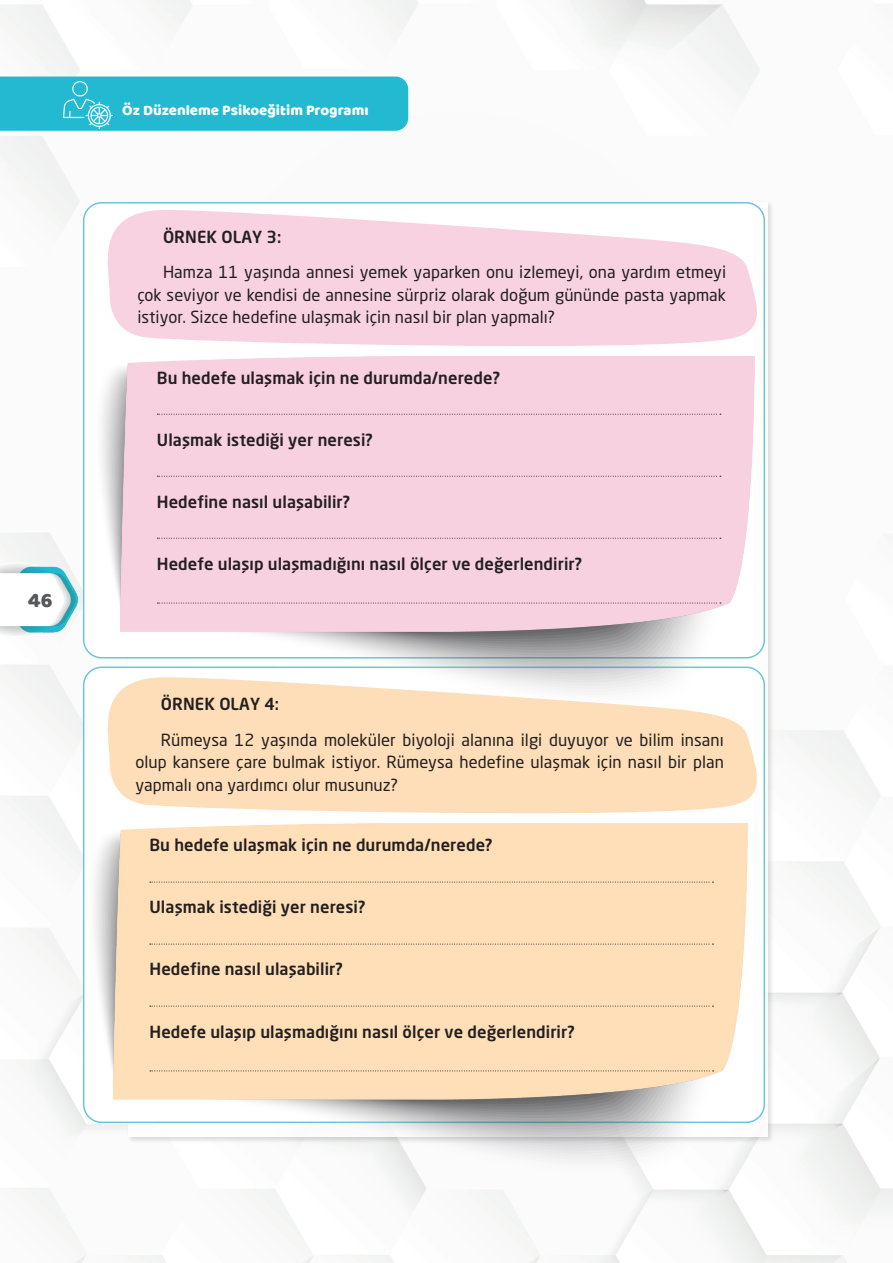
<style>
.page{position:relative;width:893px;height:1263px;background:#fff}
.page>*{position:absolute;margin:0;border:0;box-sizing:border-box;transform-origin:0 0}
.t1{font:21px "Baloo Paaji";color:#57585a}
.t2{font:16.5px/22.5px "Neo Sans Std TR";letter-spacing:.005em;color:#231f20;text-align:justify}
.t3{font:16.5px "Neo Sans Medium TR";letter-spacing:.005em;color:#231f20}
.t4{font:15px "Baloo Paaji";color:#fff}
</style>
<div class="page">
<img style="left:0;top:0;width:893px;height:1263px">
<div style="left:0;top:77px;width:408px;height:54px;background:#23b9d1"></div>
<img style="left:64px;top:81px;width:49px;height:48px">
<img style="left:0;top:563px;width:77px;height:74px">
<div style="left:84px;top:203px;width:680px;height:455px;background:#fff;border-radius:18px"></div>
<div style="left:84px;top:667px;width:680px;height:455px;background:#fff;border-radius:18px"></div>
<svg style="left:107px;top:676px;width:660px;height:145px;background:#fce1c1"></svg>
<svg style="left:107px;top:209px;width:660px;height:145px;fill:#f9d2e2"></svg>
<img style="left:94px;top:356px;width:660px;height:353px">
<svg style="left:157px;top:414px;width:564px;height:1px"></svg>
<svg style="left:157px;top:476px;width:564px;height:1px"></svg>
<svg style="left:157px;top:538px;width:564px;height:1px"></svg>
<svg style="left:157px;top:603px;width:564px;height:1px"></svg>
<img style="left:86px;top:824px;width:661px;height:353px">
<svg style="left:150px;top:882px;width:563px;height:1px"></svg>
<svg style="left:150px;top:944px;width:563px;height:1px"></svg>
<svg style="left:150px;top:1006px;width:563px;height:1px"></svg>
<svg style="left:150px;top:1070px;width:564px;height:1px"></svg>
<p class="t1" style="left:28px;top:587px;width:26px">46</p>
<p class="t4" style="left:122px;top:101px;width:248px">Öz Düzenleme Psikoeğitim Programı</p>
<p class="t3" style="left:163px;top:226px;width:120px">ÖRNEK OLAY 3:</p>
<p class="t2" style="left:137px;top:261px;width:590px;text-indent:26px">Hamza 11 yaşında annesi yemek yaparken onu izlemeyi, ona yardım etmeyi çok seviyor ve kendisi de annesine sürpriz olarak doğum gününde pasta yapmak istiyor. Sizce hedefine ulaşmak için nasıl bir plan yapmalı?</p>
<p class="t3" style="left:157px;top:367px;width:344px">Bu hedefe ulaşmak için ne durumda/nerede?</p>
<p class="t3" style="left:157px;top:429px;width:217px">Ulaşmak istediği yer neresi?</p>
<p class="t3" style="left:157px;top:491px;width:195px">Hedefine nasıl ulaşabilir?</p>
<p class="t3" style="left:157px;top:553px;width:427px">Hedefe ulaşıp ulaşmadığını nasıl ölçer ve değerlendirir?</p>
<p class="t3" style="left:161px;top:694px;width:120px">ÖRNEK OLAY 4:</p>
<p class="t2" style="left:135px;top:728px;width:590px;text-indent:26px">Rümeysa 12 yaşında moleküler biyoloji alanına ilgi duyuyor ve bilim insanı olup kansere çare bulmak istiyor. Rümeysa hedefine ulaşmak için nasıl bir plan yapmalı ona yardımcı olur musunuz?</p>
<p class="t3" style="left:150px;top:835px;width:344px">Bu hedefe ulaşmak için ne durumda/nerede?</p>
<p class="t3" style="left:150px;top:897px;width:217px">Ulaşmak istediği yer neresi?</p>
<p class="t3" style="left:150px;top:959px;width:195px">Hedefine nasıl ulaşabilir?</p>
<p class="t3" style="left:150px;top:1021px;width:427px">Hedefe ulaşıp ulaşmadığını nasıl ölçer ve değerlendirir?</p>
</div>
